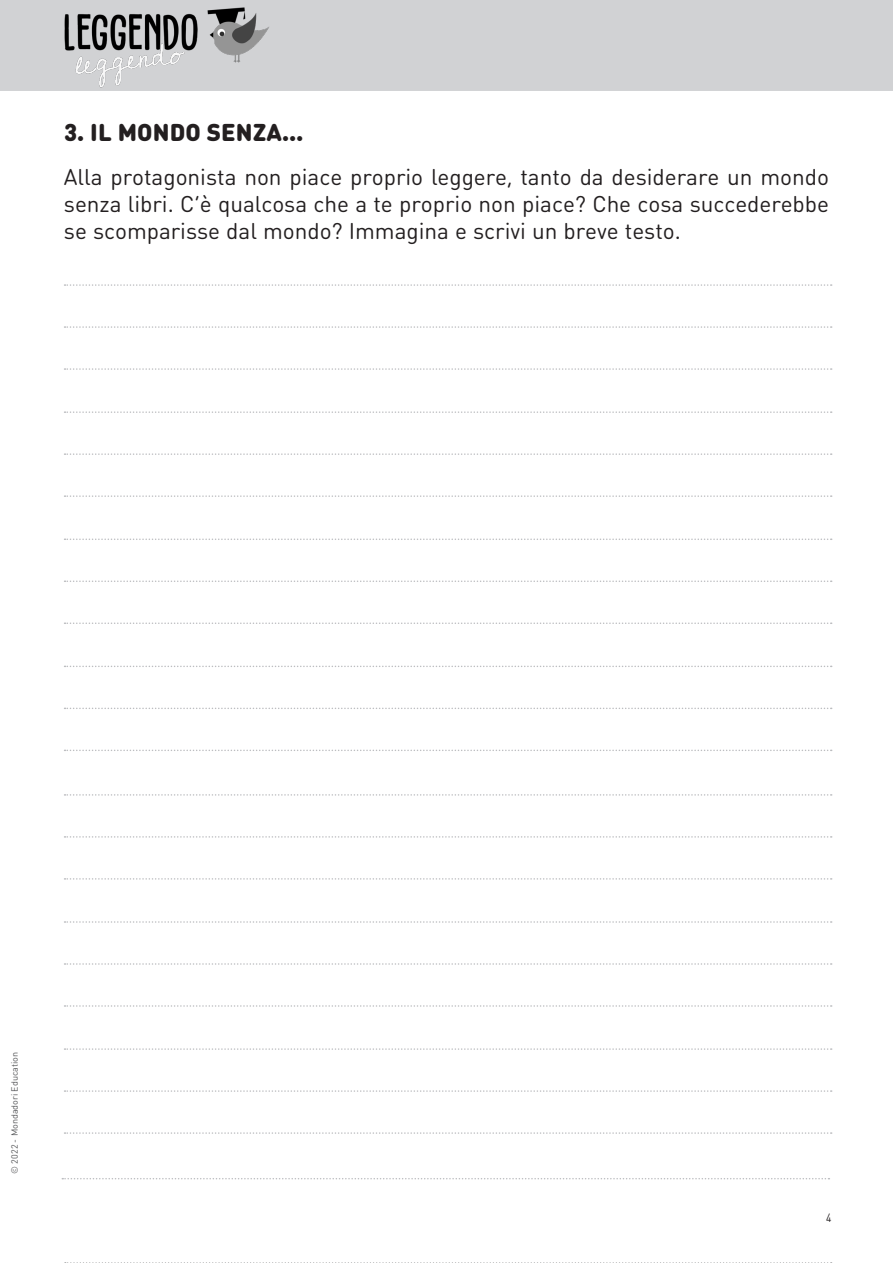
<style>
.page{position:relative;width:893px;height:1263px;background:#fff}
.page>*{position:absolute;margin:0;border:0;box-sizing:border-box;transform-origin:0 0}
.t1{font:900 24px "DIN Round Pro";letter-spacing:.005em;color:#231f20}
.t2{font:22.5px/27px "DIN Round Pro";color:#231f20;text-align:justify}
.t3{font:12px "DIN Round Pro";color:#231f20;scale:.85 1}
.t4{font:9px "DIN Round Pro";color:#57585a}
</style>
<div class="page">
<div style="left:0;top:0;width:893px;height:91px;background:#d1d2d4"></div>
<img style="left:206px;top:7px;width:64px;height:57px">
<img style="left:64px;top:12px;width:134px;height:76px">
<svg style="left:65px;top:1262px;width:767px;height:1px"></svg>
<svg style="left:65px;top:284px;width:767px;height:2px"></svg>
<svg style="left:65px;top:326px;width:767px;height:2px"></svg>
<svg style="left:65px;top:368px;width:767px;height:2px"></svg>
<svg style="left:65px;top:411px;width:767px;height:2px"></svg>
<svg style="left:65px;top:453px;width:767px;height:2px"></svg>
<svg style="left:65px;top:495px;width:767px;height:2px"></svg>
<svg style="left:65px;top:538px;width:767px;height:2px"></svg>
<svg style="left:65px;top:580px;width:767px;height:2px"></svg>
<svg style="left:65px;top:622px;width:767px;height:2px"></svg>
<svg style="left:65px;top:794px;width:767px;height:2px"></svg>
<svg style="left:65px;top:836px;width:767px;height:2px"></svg>
<svg style="left:65px;top:878px;width:767px;height:2px"></svg>
<svg style="left:65px;top:666px;width:767px;height:1px"></svg>
<svg style="left:65px;top:708px;width:767px;height:1px"></svg>
<svg style="left:65px;top:750px;width:767px;height:1px"></svg>
<svg style="left:65px;top:921px;width:767px;height:2px"></svg>
<svg style="left:65px;top:963px;width:767px;height:2px"></svg>
<svg style="left:65px;top:1005px;width:767px;height:2px"></svg>
<svg style="left:65px;top:1048px;width:767px;height:2px"></svg>
<svg style="left:65px;top:1090px;width:767px;height:2px"></svg>
<svg style="left:65px;top:1132px;width:767px;height:2px"></svg>
<svg style="left:62px;top:1178px;width:767px;height:1px"></svg>
<p class="t1" style="left:64px;top:114px;width:241px">3. IL MONDO SENZA…</p>
<p class="t2" style="left:64px;top:162px;width:767px">Alla protagonista non piace proprio leggere, tanto da desiderare un mondo senza libri. C’è qualcosa che a te proprio non piace? Che cosa succederebbe se scomparisse dal mondo? Immagina e scrivi un breve testo.</p>
<p class="t4" style="left:8px;top:1174px;width:123px;rotate:-90deg">© 2022 - Mondadori Education</p>
<p class="t3" style="left:826px;top:1210px;width:8px">4</p>
</div>
